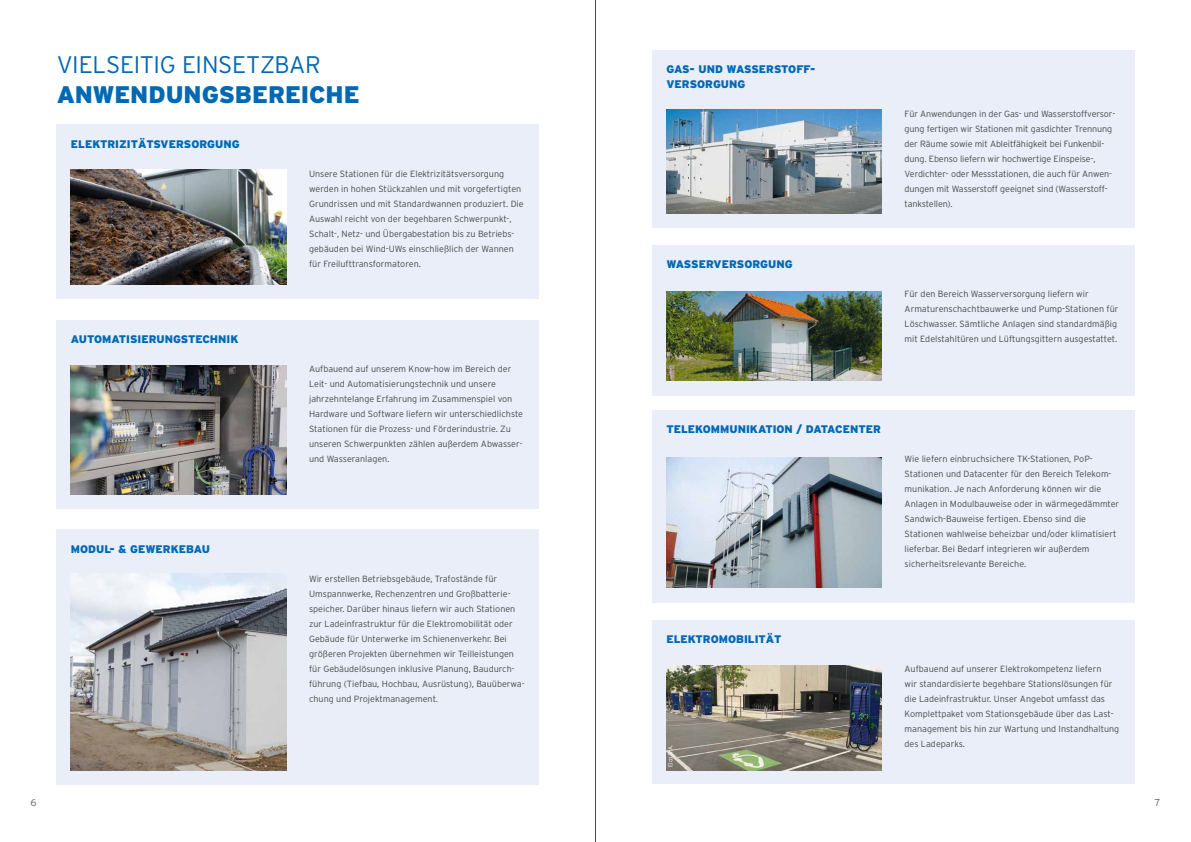
<style>
.page{position:relative;width:1191px;height:842px;background:#fff}
.page>*{position:absolute;margin:0;border:0;box-sizing:border-box;transform-origin:0 0}
.t1{font:300 24px "Interstate";letter-spacing:-.015em;color:#0069b4}
.t2{font:900 24px "Interstate";letter-spacing:-.005em;color:#0069b4}
.t3{font:900 11px/15px "Interstate";color:#0069b4}
.t4{font:300 10px "Interstate";color:#636362}
.t5{font:300 9px/15px "Interstate";color:#494948}
.t6{font:300 6px "Interstate";color:#fff}
</style>
<div class="page">
<div style="left:57px;top:124px;width:482px;height:174px;background:#e9eef9"></div>
<img style="left:71px;top:170px;width:215px;height:114px">
<div style="left:652px;top:50px;width:482px;height:178px;background:#e9eef9"></div>
<img style="left:666px;top:110px;width:216px;height:103px">
<div style="left:652px;top:245px;width:482px;height:150px;background:#e9eef9"></div>
<img style="left:666px;top:291px;width:216px;height:89px">
<div style="left:652px;top:410px;width:482px;height:192px;background:#e9eef9"></div>
<img style="left:666px;top:457px;width:216px;height:130px">
<div style="left:652px;top:620px;width:482px;height:163px;background:#e9eef9"></div>
<img style="left:666px;top:665px;width:216px;height:105px">
<div style="left:57px;top:320px;width:482px;height:188px;background:#e9eef9"></div>
<img style="left:71px;top:365px;width:215px;height:129px">
<div style="left:57px;top:529px;width:482px;height:256px;background:#e9eef9"></div>
<img style="left:71px;top:574px;width:215px;height:196px">
<hr style="left:595px;top:0;width:1px;height:842px;background:#494948">
<h1 class="t1" style="left:57px;top:51px;width:265px">VIELSEITIG EINSETZBAR</h1>
<h1 class="t2" style="left:57px;top:81px;width:304px">ANWENDUNGSBEREICHE</h1>
<p class="t3" style="left:71px;top:137px;width:170px">ELEKTRIZITÄTSVERSORGUNG</p>
<p class="t5" style="left:309px;top:166px;width:216px">Unsere Stationen für die Elektrizitätsversorgung werden in hohen Stückzahlen und mit vorgefertigten Grundrissen und mit Standardwannen produziert. Die Auswahl reicht von der begehbaren Schwerpunkt-, Schalt-, Netz- und Übergabestation bis zu Betriebs&shy;gebäuden bei Wind-UWs einschließlich der Wannen für Freilufttransformatoren.</p>
<p class="t3" style="left:71px;top:332px;width:169px">AUTOMATISIERUNGSTECHNIK</p>
<p class="t3" style="left:71px;top:542px;width:141px">MODUL- &amp; GEWERKEBAU</p>
<p class="t5" style="left:309px;top:361px;width:216px">Aufbauend auf unserem Know-how im Bereich der Leit- und Automatisierungstechnik und unsere jahrzehntelange Erfahrung im Zusammenspiel von Hardware und Software liefern wir unterschiedlichste Stationen für die Prozess- und Förderindustrie. Zu unseren Schwerpunkten zählen außerdem Abwasser&shy;und Wasseranlagen.</p>
<p class="t5" style="left:309px;top:571px;width:217px">Wir erstellen Betriebsgebäude, Trafostände für Umspannwerke, Rechenzentren und Großbatterie&shy;speicher. Darüber hinaus liefern wir auch Stationen zur Ladeinfrastruktur für die Elektromobilität oder Gebäude für Unterwerke im Schienenverkehr. Bei größeren Projekten übernehmen wir Teilleistungen für Gebäudelösungen inklusive Planung, Baudurch&shy;führung (Tiefbau, Hochbau, Ausrüstung), Bauüberwa&shy;chung und Projektmanagement.</p>
<p class="t3" style="left:666px;top:62px;width:149px">GAS- UND WASSERSTOFF-<br>VERSORGUNG</p>
<p class="t3" style="left:666px;top:257px;width:128px">WASSERVERSORGUNG</p>
<p class="t5" style="left:904px;top:106px;width:212px">Für Anwendungen in der Gas- und Wasserstoffversor&shy;gung fertigen wir Stationen mit gasdichter Trennung der Räume sowie mit Ableitfähigkeit bei Funkenbil&shy;dung. Ebenso liefern wir hochwertige Einspeise-, Verdichter- oder Messstationen, die auch für Anwen&shy;dungen mit Wasserstoff geeignet sind (Wasserstoff&shy;tankstellen).</p>
<p class="t5" style="left:904px;top:286px;width:215px">Für den Bereich Wasserversorgung liefern wir Armaturenschachtbauwerke und Pump-Stationen für Löschwasser. Sämtliche Anlagen sind standardmäßig mit Edelstahltüren und Lüftungsgittern ausgestattet.</p>
<p class="t3" style="left:666px;top:422px;width:216px">TELEKOMMUNIKATION / DATACENTER</p>
<p class="t5" style="left:904px;top:451px;width:216px">Wie liefern einbruchsichere TK-Stationen, PoP-Stationen und Datacenter für den Bereich Telekom&shy;munikation. Je nach Anforderung können wir die Anlagen in Modulbauweise oder in wärmegedämmter Sandwich-Bauweise fertigen. Ebenso sind die Stationen wahlweise beheizbar und/oder klimatisiert lieferbar. Bei Bedarf integrieren wir außerdem sicherheitsrelevante Bereiche.</p>
<p class="t3" style="left:666px;top:632px;width:117px">ELEKTROMOBILITÄT</p>
<p class="t6" style="left:667px;top:767px;width:24px;rotate:-90deg">Elco S.A.</p>
<p class="t5" style="left:904px;top:661px;width:216px">Aufbauend auf unserer Elektrokompetenz liefern<br>wir standardisierte begehbare Stationslösungen für die Ladeinfrastruktur. Unser Angebot umfasst das Komplettpaket vom Stationsgebäude über das Last&shy;management bis hin zur Wartung und Instandhaltung des Ladeparks.</p>
<p class="t4" style="left:30px;top:797px;width:8px">6</p>
<p class="t4" style="left:1155px;top:797px;width:7px">7</p>
</div>
